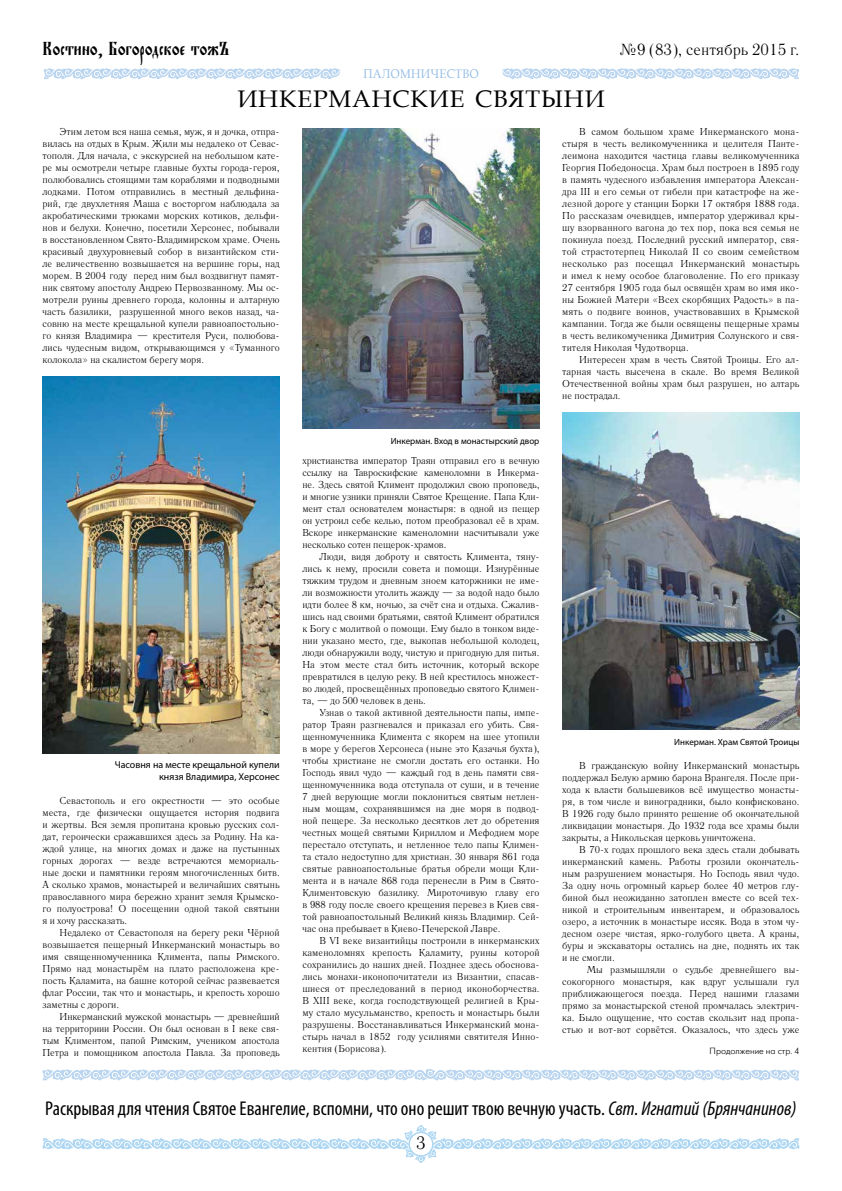
<style>
.page{position:relative;width:842px;height:1191px;background:#fff}
.page>*{position:absolute;margin:0;border:0;box-sizing:border-box;transform-origin:0 0}
.t1{font:24px "Book Antiqua";letter-spacing:.04em;color:#000}
.t2{font:condensed 20px "Myriad Pro";color:#000}
.t3{font:20px "Evangelie";color:#000}
.t4{font:18px "Literaturnaya C";color:#000}
.t5{font:16px "Literaturnaya C";color:#000}
.t6{font:12.5px "Book Antiqua";letter-spacing:.035em;color:#94bde5;scale:.9 1}
.t7{font:10px/12px "Literaturnaya C";color:#000;text-align:justify}
.t8{font:10px/12px "Myriad Pro";color:#000;text-align:right}
.t9{font:9px "Myriad Pro";color:#000}
.t10{font:9px "Futuris C";color:#000}
.s1{font-style:italic}
</style>
<div class="page">
<svg style="left:43px;top:1125px;width:756px;height:37px"></svg>
<svg style="left:43px;top:1069px;width:755px;height:11px"></svg>
<img style="left:43px;top:377px;width:237px;height:376px">
<img style="left:562px;top:413px;width:237px;height:316px">
<svg style="left:44px;top:68px;width:297px;height:11px"></svg>
<svg style="left:502px;top:68px;width:297px;height:11px"></svg>
<img style="left:302px;top:128px;width:238px;height:300px">
<h2 class="t3" style="left:43px;top:37px;width:189px">Костино, Богородское тожЪ</h2>
<h3 class="t5" style="left:619px;top:40px;width:182px">№9 (83), сентябрь 2015 г.</h3>
<p class="t6" style="left:363px;top:65px;width:130px">ПАЛОМНИЧЕСТВО</p>
<h1 class="t1" style="left:237px;top:82px;width:369px">ИНКЕРМАНСКИЕ СВЯТЫНИ</h1>
<p class="t7" style="left:43px;top:125px;width:239px;text-indent:17px">Этим летом вся наша семья, муж, я и дочка, отпра&shy;вилась на отдых в Крым. Жили мы недалеко от Севас&shy;тополя. Для начала, с экскурсией на небольшом кате&shy;ре мы осмотрели четыре главные бухты города- героя, полюбовались стоящими там кораблями и подводными лодками. Потом отправились в местный дельфина&shy;рий, где двухлетняя Маша с восторгом наблюдала за акробатическими трюками морских котиков, дельфи&shy;нов и белухи. Конечно, посетили Херсонес, побывали в восстановленном Свято- Владимирском храме. Очень красивый двухуровневый собор в византийском сти&shy;ле величественно возвышается на вершине горы, над морем. В 2004 году перед ним был воздвигнут памят&shy;ник святому апостолу Андрею Первозванному. Мы ос&shy;мотрели руины древнего города, колонны и алтарную часть базилики, разрушенной много веков назад, ча&shy;совню на месте крещальной купели равноапостольно&shy;го князя Владимира — крестителя Руси, полюбова&shy;лись чудесным видом, открывающимся у «Туманного колокола» на скалистом берегу моря.</p>
<p class="t8" style="left:115px;top:758px;width:166px">Часовня на месте крещальной купели князя Владимира, Херсонес</p>
<p class="t7" style="left:43px;top:795px;width:239px;text-indent:17px">Севастополь и его окрестности — это особые места, где физически ощущается история подвига и жертвы. Вся земля пропитана кровью русских сол&shy;дат, героически сражавшихся здесь за Родину. На ка&shy;ждой улице, на многих домах и даже на пустынных горных дорогах — везде встречаются мемориаль&shy;ные доски и памятники героям многочисленных битв.<br>А сколько храмов, монастырей и величайших святынь православного мира бережно хранит земля Крымско&shy;го полуострова! О посещении одной такой святыни я и хочу рассказать.</p>
<p class="t7" style="left:43px;top:927px;width:239px;text-indent:17px">Недалеко от Севастополя на берегу реки Чёрной возвышается пещерный Инкерманский монастырь во имя священномученника Климента, папы Римского.<br>Прямо над монастырём на плато расположена кре&shy;пость Каламита, на башне которой сейчас развевается флаг России, так что и монастырь, и крепость хорошо заметны с дороги.</p>
<p class="t7" style="left:43px;top:1011px;width:239px;text-indent:17px">Инкерманский мужской монастырь — древнейший на территориии России. Он был основан в I веке свя&shy;тым Климентом, папой Римским, учеником апостола Петра и помощником апостола Павла. За проповедь</p>
<p class="t9" style="left:391px;top:435px;width:150px">Инкерман. Вход в монастырский двор</p>
<p class="t7" style="left:302px;top:455px;width:239px">христианства император Траян отправил его в вечную ссылку на Тавроскифские каменоломни в Инкерма&shy;не. Здесь святой Климент продолжил свою проповедь, и многие узники приняли Святое Крещение. Папа Кли&shy;мент стал основателем монастыря: в одной из пещер он устроил себе келью, потом преобразовал её в храм.<br>Вскоре инкерманские каменоломни насчитывали уже несколько сотен пещерок-храмов.</p>
<p class="t7" style="left:302px;top:551px;width:239px;text-indent:17px">Люди, видя доброту и святость Климента, тяну&shy;лись к нему, просили совета и помощи. Изнурённые тяжким трудом и дневным зноем каторжники не име&shy;ли возможности утолить жажду — за водой надо было идти более 8 км, ночью, за счёт сна и отдыха. Сжалив&shy;шись над своими братьями, святой Климент обратился к Богу с молитвой о помощи. Ему было в тонком виде&shy;нии указано место, где, выкопав небольшой колодец, люди обнаружили воду, чистую и пригодную для питья.<br>На этом месте стал бить источник, который вскоре превратился в целую реку. В ней крестилось множест&shy;во людей, просвещённых проповедью святого Климен&shy;та, — до 500 человек в день.</p>
<p class="t7" style="left:302px;top:707px;width:239px;text-align:left;text-indent:17px">Узнав о такой активной деятельности папы, импе&shy;ратор Траян разгневался и приказал его убить. Свя&shy;щенномученника Климента с якорем на шее утопили в море у берегов Херсонеса (ныне это Казачья бухта), чтобы христиане не смогли достать его останки. Но Господь явил чудо — каждый год в день памяти свя&shy;щенномученника вода отступала от суши, и в течение 7 дней верующие могли поклониться святым нетлен&shy;ным мощам, сохранявшимся на дне моря в подвод&shy;ной пещере. За несколько десятков лет до обретения честных мощей святыми Кириллом и Мефодием море перестало отступать, и нетленное тело папы Климен&shy;та стало недоступно для христиан. 30 января 861 года святые равноапостольные братья обрели мощи Кли&shy;мента и в начале 868 года перенесли в Рим в Свято-Климентовскую базилику. Мироточивую главу его в 988 году после своего крещения перевез в Киев свя&shy;той равноапостольный Великий князь Владимир. Сей&shy;час она пребывает в Киево- Печерской Лавре.</p>
<p class="t7" style="left:302px;top:935px;width:239px;text-indent:17px">В VI веке византийцы построили в инкерманских каменоломнях крепость Каламиту, руины которой сохранились до наших дней. Позднее здесь обоснова&shy;лись монахи- иконопочитатели из Византии, спасав&shy;шиеся от преследований в период иконоборчества.<br>В XIII веке, когда господствующей религией в Кры&shy;му стало мусульманство, крепость и монастырь были разрушены. Восстанавливаться Инкерманский мона&shy;стырь начал в 1852 году усилиями святителя Инно&shy;кентия (Борисова).</p>
<p class="t7" style="left:562px;top:125px;width:239px;text-indent:17px">В самом большом храме Инкерманского мона&shy;стыря в честь великомученника и целителя Панте&shy;леимона находится частица главы великомученника Георгия Победоносца. Храм был построен в 1895 году в память чудесного избавления императора Алексан&shy;дра III и его семьи от гибели при катастрофе на же&shy;лезной дороге у станции Борки 17 октября 1888 года.<br>По рассказам очевидцев, император удерживал кры&shy;шу взорванного вагона до тех пор, пока вся семья не покинула поезд. Последний русский император, свя&shy;той страстотерпец Николай II со своим семейством несколько раз посещал Инкерманский монастырь и имел к нему особое благоволение. По его приказу 27 сентября 1905 года был освящён храм во имя ико&shy;ны Божией Матери «Всех скорбящих Радость» в па&shy;мять о подвиге воинов, участвовавших в Крымской кампании. Тогда же были освящены пещерные храмы в честь великомученика Димитрия Солунского и свя&shy;тителя Николая Чудотворца.</p>
<p class="t7" style="left:562px;top:353px;width:239px;text-indent:17px">Интересен храм в честь Святой Троицы. Его ал&shy;тарная часть высечена в скале. Во время Великой Отечественной войны храм был разрушен, но алтарь не пострадал.</p>
<p class="t9" style="left:674px;top:736px;width:127px">Инкерман. Храм Святой Троицы</p>
<p class="t7" style="left:562px;top:759px;width:239px;text-indent:17px">В гражданскую войну Инкерманский монастырь поддержал Белую армию барона Врангеля. После при&shy;хода к власти большевиков всё имущество монасты&shy;ря, в том числе и виноградники, было конфисковано.<br>В 1926 году было принято решение об окончательной ликвидации монастыря. До 1932 года все храмы были закрыты, а Никольская церковь уничтожена.</p>
<p class="t7" style="left:562px;top:843px;width:239px;text-indent:17px">В 70-х годах прошлого века здесь стали добывать инкерманский камень. Работы грозили окончатель&shy;ным разрушением монастыря. Но Господь явил чудо.<br>За одну ночь огромный карьер более 40 метров глу&shy;биной был неожиданно затоплен вместе со всей тех&shy;никой и строительным инвентарем, и образовалось озеро, а источник в монастыре иссяк. Вода в этом чу&shy;десном озере чистая, ярко- голубого цвета. А краны, буры и экскаваторы остались на дне, поднять их так и не смогли.</p>
<p class="t7" style="left:562px;top:963px;width:239px;text-indent:24px">Мы размышляли о судьбе древнейшего вы&shy;сокогорного монастыря, как вдруг услышали гул приближающегося поезда. Перед нашими глазами прямо за монастырской стеной промчалась электрич&shy;ка. Было ощущение, что состав скользит над пропа&shy;стью и вот- вот сорвётся. Оказалось, что здесь уже</p>
<p class="t10" style="left:709px;top:1046px;width:91px">Продолжение на стр. 4</p>
<h2 class="t2" style="left:45px;top:1096px;width:753px">Раскрывая для чтения Святое Евангелие, вспомни, что оно решит твою вечную участь. <span class="s1">Свт. Игнатий (Брянчанинов)</span></h2>
<h3 class="t4" style="left:416px;top:1133px;width:11px">3</h3>
</div>
